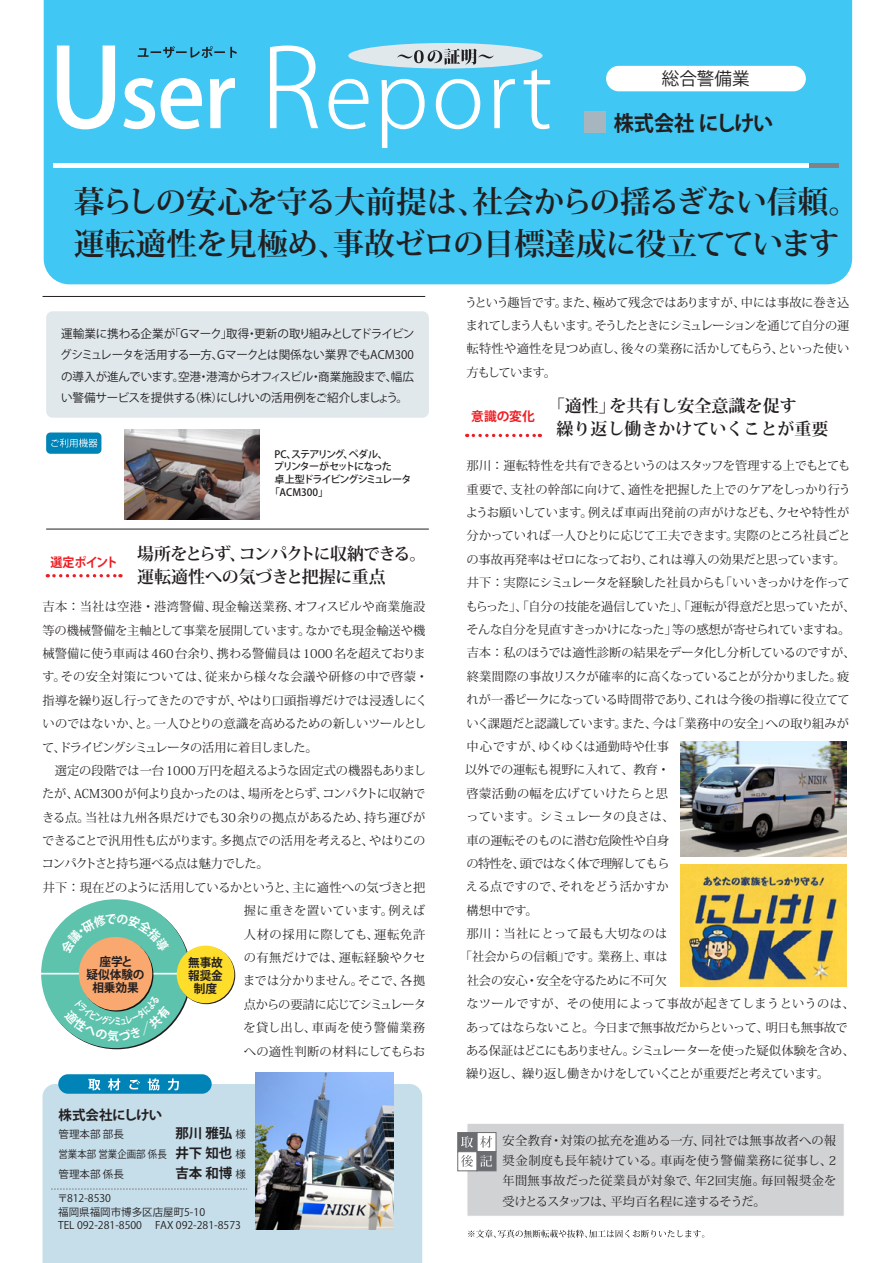
<style>
.page{position:relative;width:893px;height:1263px;background:#fff}
.page>*{position:absolute;margin:0;border:0;box-sizing:border-box;transform-origin:0 0}
.t1{font:700 30.9px/41.4px "Koz Min Pro";letter-spacing:-.025em;color:#231f20}
.t2{font:700 21.3px "Koz Go Pro";color:#231f20;scale:.95 1}
.t3{font:17.55px "Koz Go Pro";color:#231f20}
.t4{font:700 16.95px/23.4px "Koz Min Pro";letter-spacing:-.05em;color:#231f20}
.t5{font:700 16.95px/23.4px "Koz Min Pro";color:#231f20}
.t6{font:700 13.5px "Koz Go Pro";color:#231f20}
.t7{font:700 13.5px "Koz Go Pro";letter-spacing:-.02em;color:#231f20}
.t8{font:700 12.75px "Koz Go Pro";letter-spacing:-.01em;color:#ee1d23;scale:.95 1}
.t9{font:700 12.75px "Koz Go Pro";letter-spacing:-.01em;color:#ee1d23}
.t10{font:12.15px/23.4px "Koz Min Pro";letter-spacing:-.015em;color:#231f20}
.t11{font:12.15px "Koz Min Pro";letter-spacing:-.055em;color:#231f20}
.t12{font:12.15px "Koz Min Pro";letter-spacing:.025em;color:#231f20}
.t13{font:12.15px "Koz Min Pro";letter-spacing:.01em;color:#231f20}
.t14{font:12.15px "Koz Min Pro";letter-spacing:-.035em;color:#231f20}
.t15{font:12.15px "Koz Min Pro";letter-spacing:-.05em;color:#231f20}
.t16{font:12.15px "Koz Min Pro";letter-spacing:-.075em;color:#231f20}
.t17{font:12.15px "Koz Min Pro";letter-spacing:.03em;color:#231f20}
.t18{font:12.15px "Koz Min Pro";letter-spacing:.05em;color:#231f20}
.t19{font:12.15px "Koz Min Pro";letter-spacing:-.06em;color:#231f20}
.t20{font:12.15px "Koz Min Pro";letter-spacing:-.065em;color:#231f20}
.t21{font:12.15px "Koz Min Pro";letter-spacing:.005em;color:#231f20}
.t22{font:12.15px "Koz Min Pro";letter-spacing:-.09em;color:#231f20}
.t23{font:12.15px "Koz Min Pro";letter-spacing:.035em;color:#231f20}
.t24{font:12.15px "Koz Min Pro";letter-spacing:.04em;color:#231f20}
.t25{font:700 12px/12.9px "Koz Go Pro";letter-spacing:-.005em;color:#231f20;text-align:center}
.t26{font:11.7px/21.3px "Koz Go Pro";letter-spacing:-.04em;color:#231f20;text-align:justify}
.t27{font:10.5px/13.5px "Koz Go Pro";color:#231f20}
.t28{font:10.5px "Koz Go Pro";color:#231f20;scale:.9 1}
.t29{font:500 10.05px "Koz Go Pro";letter-spacing:-.1em;color:#231f20}
.s1{font-weight:400;font-size:10.5px}
.s2{font-weight:700;font-size:13.5px}
</style>
<div class="page">
<div style="left:44px;top:0;width:808px;height:284px;background:#40c7f4"></div>
<div style="left:46px;top:311px;width:383px;height:107px;background:#e0e8ec;border-radius:6px"></div>
<div style="left:46px;top:432px;width:55px;height:22px;background:#0083b6;border-radius:4px"></div>
<svg style="left:51px;top:438px;width:47px;height:9px"></svg>
<hr style="left:46px;top:529px;width:383px;height:1px;background:#231f20">
<hr style="left:43px;top:296px;width:382px;height:1px;background:#231f20">
<svg style="left:57px;top:46px;width:58px;height:83px"></svg>
<svg style="left:123px;top:78px;width:32px;height:51px"></svg>
<svg style="left:161px;top:78px;width:41px;height:51px"></svg>
<svg style="left:210px;top:78px;width:25px;height:50px"></svg>
<svg style="left:270px;top:46px;width:48px;height:82px"></svg>
<svg style="left:329px;top:79px;width:39px;height:50px"></svg>
<svg style="left:382px;top:79px;width:43px;height:69px"></svg>
<svg style="left:436px;top:79px;width:44px;height:50px"></svg>
<svg style="left:494px;top:79px;width:21px;height:49px"></svg>
<svg style="left:524px;top:69px;width:26px;height:60px"></svg>
<div style="left:348px;top:43px;width:195px;height:26px;background:#e0e8ec;border-radius:50%"></div>
<svg style="left:138px;top:46px;width:99px;height:12px"></svg>
<svg style="left:397px;top:48px;width:97px;height:17px"></svg>
<div style="left:585px;top:112px;width:21px;height:21px;background:#a7b6be"></div>
<hr style="left:54px;top:163px;width:785px;height:4px;background:#fff">
<hr style="left:809px;top:163px;width:30px;height:4px;background:#808285">
<div style="left:43px;top:1084px;width:379px;height:179px;background:#c6deea"></div>
<div style="left:58px;top:1074px;width:154px;height:20px;background:#0083b6;border-radius:10px"></div>
<svg style="left:88px;top:1079px;width:13px;height:11px"></svg>
<svg style="left:108px;top:1078px;width:12px;height:12px"></svg>
<svg style="left:129px;top:1079px;width:11px;height:10px"></svg>
<svg style="left:148px;top:1078px;width:11px;height:12px"></svg>
<svg style="left:168px;top:1078px;width:11px;height:12px"></svg>
<svg style="left:51px;top:1188px;width:196px;height:2px"></svg>
<div style="left:606px;top:66px;width:200px;height:25px;background:#fff;border-radius:13px"></div>
<svg style="left:54px;top:574px;width:67px;height:3px"></svg>
<div style="left:466px;top:1123px;width:379px;height:94px;background:#d1d2d4;border:1px solid #fff"></div>
<div style="left:476px;top:1132px;width:20px;height:20px;background:#fff;border:1px solid #6c6d70"></div>
<svg style="left:480px;top:1136px;width:12px;height:12px"></svg>
<div style="left:457px;top:1132px;width:20px;height:20px;background:#6c6d70;border:1px solid #6c6d70"></div>
<svg style="left:461px;top:1136px;width:12px;height:12px"></svg>
<div style="left:476px;top:1151px;width:20px;height:20px;background:#6c6d70"></div>
<svg style="left:480px;top:1155px;width:12px;height:12px"></svg>
<div style="left:457px;top:1151px;width:20px;height:20px;background:#fff;border:1px solid #6c6d70"></div>
<svg style="left:461px;top:1155px;width:12px;height:12px"></svg>
<svg style="left:468px;top:1230px;width:236px;height:8px"></svg>
<svg style="left:467px;top:434px;width:73px;height:3px"></svg>
<div style="left:41px;top:899px;width:149px;height:149px;background:#5dc3ad;border-radius:50%"></div>
<hr style="left:39px;top:973px;width:153px;height:1px;background:#fff">
<div style="left:79px;top:937px;width:73px;height:73px;background:#f9a86f;border-radius:50%"></div>
<svg style="left:178px;top:946px;width:57px;height:58px"></svg>
<div style="left:177px;top:946px;width:57px;height:57px;background:#ffdd2b;border-radius:50%"></div>
<img style="left:124px;top:430px;width:136px;height:89px">
<img style="left:256px;top:1072px;width:137px;height:157px">
<img style="left:680px;top:741px;width:167px;height:115px">
<img style="left:680px;top:864px;width:167px;height:122px">
<svg style="left:60px;top:913px;width:110px;height:41px"></svg>
<svg style="left:63px;top:995px;width:108px;height:47px"></svg>
<h3 class="t3" style="left:662px;top:68px;width:89px">総合警備業</h3>
<h2 class="t2" style="left:614px;top:109px;width:170px">株式会社にしけい</h2>
<h1 class="t1" style="left:74px;top:180px;width:787px">暮らしの安心を守る大前提は、社会からの揺るぎない信頼。運転適性を見極め、事故ゼロの目標達成に役立てています</h1>
<p class="t26" style="left:60px;top:323px;width:356px">運輸業に携わる企業が「Gマーク」取得・更新の取り組みとしてドライビングシミュレータを活用する一方、Gマークとは関係ない業界でもACM300の導入が進んでいます。空港・港湾からオフィスビル・商業施設まで、幅広い警備サービスを提供する（株）にしけいの活用例をご紹介しましょう。</p>
<p class="t8" style="left:50px;top:554px;width:73px">選定ポイント</p>
<p class="t29" style="left:275px;top:447px;width:115px">PC、ステアリング、ペダル、</p>
<p class="t29" style="left:274px;top:460px;width:120px">プリンターがセットになった</p>
<p class="t29" style="left:275px;top:473px;width:139px">卓上型ドライビングシミュレータ</p>
<p class="t29" style="left:270px;top:486px;width:60px">「ACM300」</p>
<h3 class="t4" style="left:137px;top:541px;width:291px">場所をとらず、コンパクトに収納できる。運転適性への気づきと把握に重点</h3>
<p class="t10" style="left:42px;top:595px;width:388px">吉本：当社は空港・港湾警備、現金輸送業務、オフィスビルや商業施設等の機械警備を主軸として事業を展開しています。なかでも現金輸送や機械警備に使う車両は460台余り、携わる警備員は1000名を超えております。その安全対策については、従来から様々な会議や研修の中で啓蒙・指導を繰り返し行ってきたのですが、やはり口頭指導だけでは浸透しにくいのではないか、と。一人ひとりの意識を高めるための新しいツールとして、ドライビングシミュレータの活用に着目しました。</p>
<p class="t10" style="left:55px;top:758px;width:373px">選定の段階では一台1000万円を超えるような固定式の機器もありまし</p>
<p class="t10" style="left:42px;top:782px;width:385px">たが、ACM300 が何より良かったのは、場所をとらず、コンパクトに収納で</p>
<p class="t13" style="left:42px;top:809px;width:385px">きる点。当社は九州各県だけでも30余りの拠点があるため、持ち運びが</p>
<p class="t11" style="left:42px;top:832px;width:385px">できることで汎用性も広がります。多拠点での活用を考えると、やはりこの</p>
<p class="t19" style="left:42px;top:855px;width:229px">コンパクトさと持ち運べる点は魅力でした。</p>
<p class="t14" style="left:43px;top:879px;width:384px">井下：現在どのように活用しているかというと、主に適性への気づきと把</p>
<p class="t12" style="left:244px;top:902px;width:183px">握に重きを置いています。例えば</p>
<p class="t18" style="left:244px;top:925px;width:183px">人材の採用に際しても、運転免許</p>
<p class="t24" style="left:244px;top:949px;width:183px">の有無だけでは、運転経験やクセ</p>
<p class="t10" style="left:243px;top:969px;width:184px">までは分かりません。そこで、各拠</p>
<p class="t22" style="left:244px;top:996px;width:184px">点からの要請に応じてシミュレータ</p>
<p class="t18" style="left:243px;top:1019px;width:183px">を貸し出し、車両を使う警備業務</p>
<p class="t17" style="left:244px;top:1042px;width:183px">への適性判断の材料にしてもらお</p>
<p class="t25" style="left:87px;top:956px;width:59px">座学と<br>疑似体験の相乗効果</p>
<p class="t25" style="left:188px;top:957px;width:36px">無事故報奨金制度</p>
<p class="t7" style="left:59px;top:1106px;width:105px">株式会社にしけい</p>
<p class="t27" style="left:59px;top:1127px;width:67px">管理本部 部長</p>
<p class="t6" style="left:175px;top:1124px;width:72px">那川 雅弘 <span class="s1">様</span></p>
<p class="t27" style="left:59px;top:1168px;width:67px">管理本部 係長</p>
<p class="t6" style="left:175px;top:1165px;width:72px">吉本 和博 <span class="s1">様</span></p>
<p class="t28" style="left:59px;top:1147px;width:210px">営業本部 営業企画部 係長 <span class="s2">井下 知也</span> 様</p>
<p class="t27" style="left:57px;top:1192px;width:185px">〒812-8530<br>福岡県福岡市博多区店屋町5-10<br>TEL 092-281-8500　 FAX 092-281-8573</p>
<p class="t10" style="left:465px;top:290px;width:386px;text-align:justify">うという趣旨です。また、極めて残念ではありますが、中には事故に巻き込まれてしまう人もいます。そうしたときにシミュレーションを通じて自分の運転特性や適性を見つめ直し、後々の業務に活かしてもらう、といった使い方もしています。</p>
<p class="t9" style="left:471px;top:408px;width:65px">意識の変化</p>
<h3 class="t5" style="left:556px;top:393px;width:274px;text-indent:-9px">「適性」を共有し安全意識を促す<br>繰り返し働きかけていくことが重要</h3>
<p class="t10" style="left:466px;top:454px;width:391px">那川：運転特性を共有できるというのはスタッフを管理する上でもとても重要で、支社の幹部に向けて、適性を把握した上でのケアをしっかり行うようお願いしています。例えば車両出発前の声がけなども、クセや特性が分かっていれば一人ひとりに応じて工夫できます。実際のところ社員ごとの事故再発率はゼロになっており、これは導入の効果だと思っています。井下：実際にシミュレータを経験した社員からも「いいきっかけを作ってもらった」、「自分の技能を過信していた」、「運転が得意だと思っていたが、そんな自分を見直すきっかけになった」等の感想が寄せられていますね。吉本：私のほうでは適性診断の結果をデータ化し分析しているのですが、終業間際の事故リスクが確率的に高くなっていることが分かりました。疲れが一番ピークになっている時間帯であり、これは今後の指導に役立てていく課題だと認識しています。また、今は「業務中の安全」への取り組みが</p>
<p class="t21" style="left:467px;top:738px;width:204px">中心ですが、ゆくゆくは通勤時や仕事</p>
<p class="t10" style="left:465px;top:758px;width:206px">以外での運転も視野に入れて、教育・</p>
<p class="t17" style="left:467px;top:785px;width:203px">啓蒙活動の幅を広げていけたらと思</p>
<p class="t10" style="left:467px;top:804px;width:209px">っています。シミュレータの良さは、</p>
<p class="t10" style="left:467px;top:828px;width:204px">車の運転そのものに潜む危険性や自身</p>
<p class="t20" style="left:467px;top:855px;width:205px">の特性を、頭ではなく体で理解してもら</p>
<p class="t10" style="left:466px;top:875px;width:204px">える点ですので、それをどう活かすか</p>
<p class="t10" style="left:467px;top:898px;width:73px">構想中です。</p>
<p class="t23" style="left:466px;top:925px;width:203px">那川：当社にとって最も大切なのは</p>
<p class="t10" style="left:460px;top:945px;width:209px">「社会からの信頼」です。業務上、車は</p>
<p class="t10" style="left:467px;top:968px;width:202px">社会の安心・安全を守るために不可欠</p>
<p class="t12" style="left:466px;top:995px;width:390px">なツールですが、その使用によって事故が起きてしまうというのは、</p>
<p class="t15" style="left:466px;top:1018px;width:383px">あってはならないこと。今日まで無事故だからといって、明日も無事故で</p>
<p class="t11" style="left:466px;top:1042px;width:390px">ある保証はどこにもありません。シミュレーターを使った疑似体験を含め、</p>
<p class="t16" style="left:466px;top:1065px;width:364px">繰り返し、繰り返し働きかけをしていくことが重要だと考えています。</p>
<p class="t10" style="left:502px;top:1130px;width:335px;line-height:20.2px;text-align:justify">安全教育・対策の拡充を進める一方、同社では無事故者への報奨金制度も長年続けている。車両を使う警備業務に従事し、2年間無事故だった従業員が対象で、年2回実施。毎回報奨金を受けとるスタッフは、平均百名程に達するそうだ。</p>
</div>
